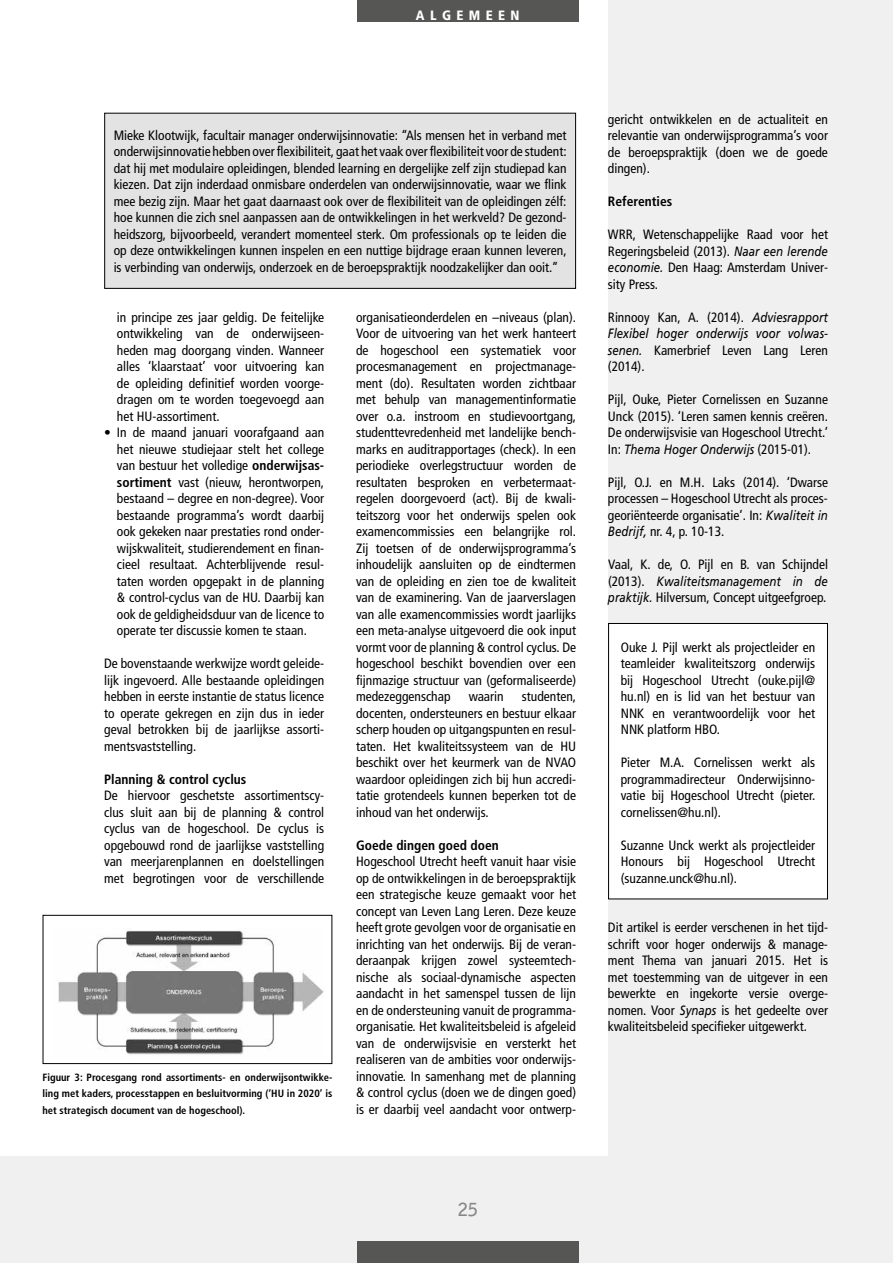
<style>
.page{position:relative;width:893px;height:1263px;background:#fff}
.page>*{position:absolute;margin:0;border:0;box-sizing:border-box;transform-origin:0 0}
.t1{font:700 18px "Bell Gothic BT";color:#868786}
.t2{font:condensed 13.5px/16.5px "Frutiger LT";color:#000;text-align:justify}
.t3{font:italic 13.5px "Frutiger";color:#000;scale:.85 1}
.t4{font:700 condensed 13.5px "Frutiger LT Std";color:#000}
.t5{font:900 condensed 13.5px "Frutiger LT Std";letter-spacing:.4em;color:#fff}
.t6{font:700 condensed 10.5px/16.5px "Frutiger LT Std";color:#000;text-align:justify}
.s1{font-family:"Frutiger LT Std";font-weight:700}
.s2{font-family:"Frutiger";font-style:italic;font-stretch:normal}
.s3{font-family:"Frutiger LT";font-style:normal;font-stretch:condensed}
</style>
<div class="page">
<div style="left:0;top:1157px;width:893px;height:106px;background:#f0f0f0"></div>
<div style="left:357px;top:1242px;width:221px;height:21px;background:#565655"></div>
<div style="left:608px;top:0;width:285px;height:1263px;background:#f0f0f0"></div>
<div style="left:609px;top:623px;width:218px;height:276px;background:#fff"></div>
<div style="left:608px;top:623px;width:220px;height:276px;border:1px solid #000"></div>
<div style="left:105px;top:113px;width:471px;height:175px;background:#e3e3e3"></div>
<div style="left:104px;top:113px;width:472px;height:176px;border:1px solid #000"></div>
<div style="left:43px;top:915px;width:289px;height:149px;border:1px solid #000"></div>
<img style="left:58px;top:930px;width:266px;height:125px">
<div style="left:357px;top:0;width:221px;height:22px;background:#565655"></div>
<p class="t5" style="left:416px;top:7px;width:105px">ALGEMEEN</p>
<p class="t2" style="left:114px;top:127px;width:454px">Mieke Klootwijk, facultair manager onderwijsinnovatie: “Als mensen het in verband met onderwijsinnovatie hebben over flexibiliteit, gaat het vaak over flexibiliteit voor de student: dat hij met modulaire opleidingen, blended learning en dergelijke zelf zijn studiepad kan kiezen. Dat zijn inderdaad onmisbare onderdelen van onderwijsinnovatie, waar we flink mee bezig zijn. Maar het gaat daarnaast ook over de flexibiliteit van de opleidingen zélf: hoe kunnen die zich snel aanpassen aan de ontwikkelingen in het werkveld? De gezond&shy;heidszorg, bijvoorbeeld, verandert momenteel sterk. Om professionals op te leiden die op deze ontwikkelingen kunnen inspelen en een nuttige bijdrage eraan kunnen leveren, is verbinding van onderwijs, onderzoek en de beroepspraktijk noodzakelijker dan ooit.”</p>
<p class="t2" style="left:117px;top:309px;width:209px">in principe zes jaar geldig. De feitelijke ontwikkeling van de onderwijseen&shy;heden mag doorgang vinden. Wanneer alles ‘klaarstaat’ voor uitvoering kan de opleiding definitief worden voorge&shy;dragen om te worden toegevoegd aan het HU-assortiment.</p>
<p class="t2" style="left:117px;top:424px;width:209px;text-indent:-13px">• In de maand januari voorafgaand aan het nieuwe studiejaar stelt het college van bestuur het volledige <span class="s1">onderwijsas&shy;sortiment</span> vast (nieuw, herontworpen, bestaand – degree en non-degree). Voor bestaande programma’s wordt daarbij ook gekeken naar prestaties rond onder&shy;wijskwaliteit, studierendement en finan&shy;cieel resultaat. Achterblijvende resul&shy;taten worden opgepakt in de planning &amp; control-cyclus van de HU. Daarbij kan ook de geldigheidsduur van de licence to operate ter discussie komen te staan.</p>
<p class="t2" style="left:104px;top:655px;width:222px">De bovenstaande werkwijze wordt geleide&shy;lijk ingevoerd. Alle bestaande opleidingen hebben in eerste instantie de status licence to operate gekregen en zijn dus in ieder geval betrokken bij de jaarlijkse assorti&shy;mentsvaststelling.</p>
<p class="t4" style="left:104px;top:771px;width:144px">Planning &amp; control cyclus</p>
<p class="t2" style="left:104px;top:787px;width:222px">De hiervoor geschetste assortimentscy&shy;clus sluit aan bij de planning &amp; control cyclus van de hogeschool. De cyclus is opgebouwd rond de jaarlijkse vaststelling van meerjarenplannen en doelstellingen met begrotingen voor de verschillende</p>
<p class="t6" style="left:43px;top:1069px;width:291px">Figuur 3: Procesgang rond assortiments- en onderwijsontwikke&shy;ling met kaders, processtappen en besluitvorming (‘HU in 2020’ is het strategisch document van de hogeschool).</p>
<p class="t2" style="left:356px;top:309px;width:222px">organisatieonderdelen en –niveaus (plan).<br>Voor de uitvoering van het werk hanteert de hogeschool een systematiek voor procesmanagement en projectmanage&shy;ment (do). Resultaten worden zichtbaar met behulp van managementinformatie over o.a. instroom en studievoortgang, studenttevredenheid met landelijke bench&shy;marks en auditrapportages (check). In een periodieke overlegstructuur worden de resultaten besproken en verbetermaat&shy;regelen doorgevoerd (act). Bij de kwali&shy;teitszorg voor het onderwijs spelen ook examencommissies een belangrijke rol.<br>Zij toetsen of de onderwijsprogramma’s inhoudelijk aansluiten op de eindtermen van de opleiding en zien toe de kwaliteit van de examinering. Van de jaarverslagen van alle examencommissies wordt jaarlijks een meta-analyse uitgevoerd die ook input vormt voor de planning &amp; control cyclus. De hogeschool beschikt bovendien over een fijnmazige structuur van (geformaliseerde) medezeggenschap</p>
<p class="t2" style="left:356px;top:688px;width:222px;text-indent:166px">studenten, docenten, ondersteuners en bestuur elkaar scherp houden op uitgangspunten en resul&shy;taten. Het kwaliteitssysteem van de HU beschikt over het keurmerk van de NVAO waardoor opleidingen zich bij hun accredi&shy;tatie grotendeels kunnen beperken tot de inhoud van het onderwijs.</p>
<p class="t4" style="left:356px;top:837px;width:144px">Goede dingen goed doen</p>
<p class="t2" style="left:356px;top:853px;width:222px">Hogeschool Utrecht heeft vanuit haar visie op de ontwikkelingen in de beroepspraktijk een strategische keuze gemaakt voor het concept van Leven Lang Leren. Deze keuze heeft grote gevolgen voor de organisatie en inrichting van het onderwijs. Bij de veran&shy;deraanpak krijgen zowel systeemtech&shy;nische als sociaal-dynamische aspecten aandacht in het samenspel tussen de lijn en de ondersteuning vanuit de programma&shy;organisatie. Het kwaliteitsbeleid is afgeleid van de onderwijsvisie en versterkt het realiseren van de ambities voor onderwijs&shy;innovatie. In samenhang met de planning &amp; control cyclus (doen we de dingen goed) is er daarbij veel aandacht voor ontwerp-</p>
<p class="t2" style="left:469px;top:688px;width:37px">waarin</p>
<p class="t2" style="left:608px;top:111px;width:222px">gericht ontwikkelen en de actualiteit en relevantie van onderwijsprogramma’s voor de beroepspraktijk (doen we de goede dingen).</p>
<p class="t4" style="left:608px;top:193px;width:66px">Referenties</p>
<p class="t2" style="left:608px;top:226px;width:222px">WRR, Wetenschappelijke Raad voor het Regeringsbeleid (2013). <span class="s2">Naar een lerende economie.</span> Den Haag: Amsterdam Univer&shy;sity Press.</p>
<p class="t2" style="left:608px;top:309px;width:221px">Rinnooy Kan, A. (2014). <span class="s2">Adviesrapport</span></p>
<p class="t3" style="left:608px;top:326px;width:260px">Flexibel hoger onderwijs voor volwas-</p>
<p class="t2" style="left:608px;top:342px;width:221px"><span class="s2">senen.</span> Kamerbrief Leven Lang Leren (2014).</p>
<p class="t2" style="left:608px;top:391px;width:222px">Pijl, Ouke, Pieter Cornelissen en Suzanne Unck (2015). ‘Leren samen kennis creëren.<br>De onderwijsvisie van Hogeschool Utrecht.’</p>
<p class="t3" style="left:608px;top:441px;width:241px"><span class="s3">In:</span> Thema Hoger Onderwijs <span class="s3">(2015-01).</span></p>
<p class="t2" style="left:608px;top:474px;width:221px">Pijl, O.J. en M.H. Laks (2014). ‘Dwarse processen – Hogeschool Utrecht als proces&shy;georiënteerde organisatie’. In: <span class="s2">Kwaliteit in Bedrijf,</span> nr. 4, p. 10-13.</p>
<p class="t2" style="left:608px;top:556px;width:222px">Vaal, K. de, O. Pijl en B. van Schijndel</p>
<p class="t3" style="left:608px;top:573px;width:260px"><span class="s3">(2013).</span> Kwaliteitsmanagement in de</p>
<p class="t2" style="left:608px;top:589px;width:220px"><span class="s2">praktijk.</span> Hilversum, Concept uitgeefgroep.</p>
<p class="t2" style="left:621px;top:639px;width:196px">Ouke J. Pijl werkt als projectleider en teamleider kwaliteitszorg onderwijs bij Hogeschool Utrecht (ouke.pijl@ hu.nl) en is lid van het bestuur van NNK en verantwoordelijk voor het NNK platform HBO.</p>
<p class="t2" style="left:621px;top:754px;width:196px">Pieter M.A. Cornelissen werkt als programmadirecteur Onderwijsinno&shy;vatie bij Hogeschool Utrecht (pieter. cornelissen@hu.nl).</p>
<p class="t2" style="left:621px;top:837px;width:196px">Suzanne Unck werkt als projectleider Honours bij Hogeschool Utrecht (suzanne.unck@hu.nl).</p>
<p class="t2" style="left:608px;top:919px;width:222px">Dit artikel is eerder verschenen in het tijd&shy;schrift voor hoger onderwijs &amp; manage&shy;ment Thema van januari 2015. Het is met toestemming van de uitgever in een bewerkte en ingekorte versie overge&shy;nomen. Voor <span class="s2">Synaps</span> is het gedeelte over kwaliteitsbeleid specifieker uitgewerkt.</p>
<h1 class="t1" style="left:458px;top:1198px;width:22px">25</h1>
</div>
